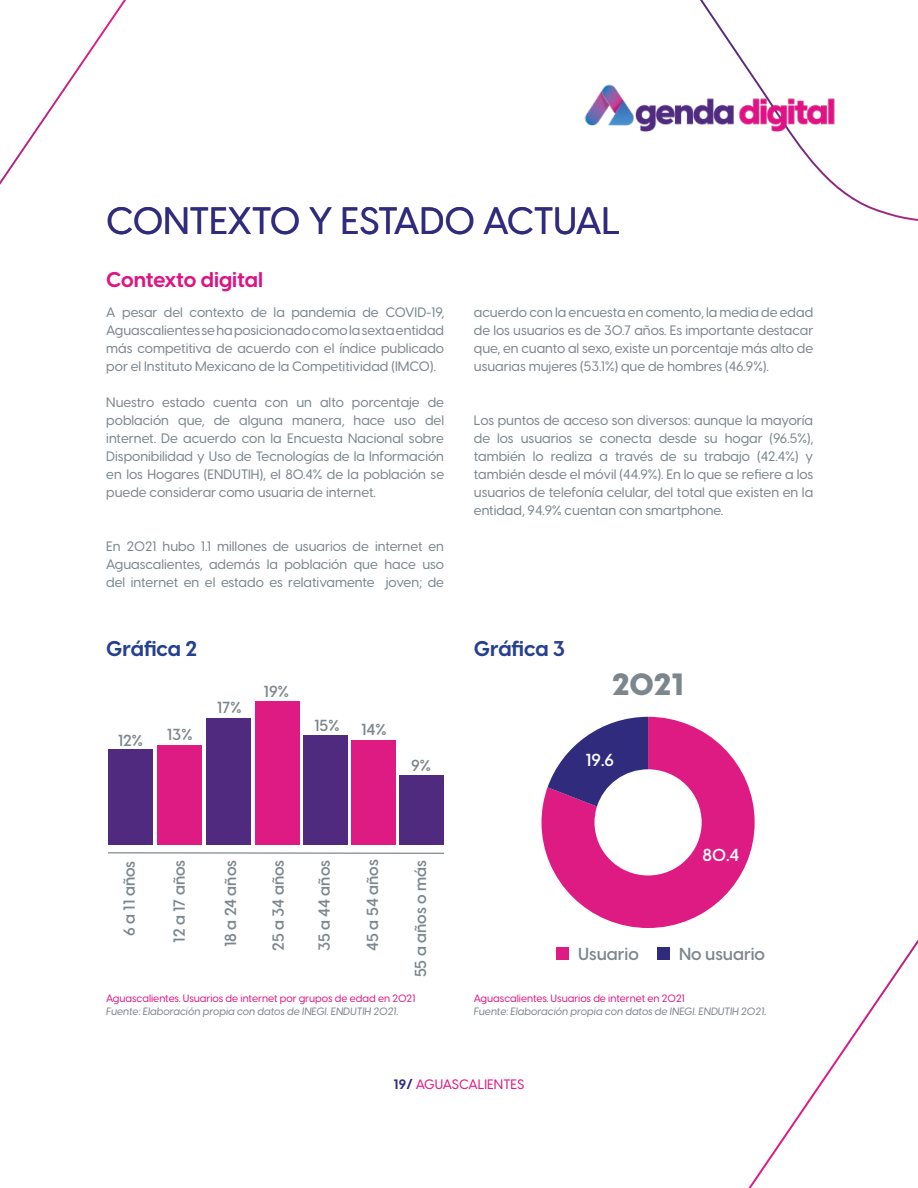
<style>
.page{position:relative;width:918px;height:1188px;background:#fff}
.page>*{position:absolute;margin:0;border:0;box-sizing:border-box;transform-origin:0 0}
.t1{font:500 37.5px "Visby CF";letter-spacing:-.005em;color:#312b7e}
.t2{font:800 30.3px "Visby CF";color:#7c878d}
.t3{font:700 21px "Visby CF";letter-spacing:-.005em;color:#25408f}
.t4{font:700 21px "Visby CF";letter-spacing:-.005em;color:#de1483}
.t5{font:600 17.1px "Visby CF";color:#7c878d}
.t6{font:600 17.1px "Visby CF";color:#fff}
.t7{font:600 15.75px "Visby CF";color:#7c878d}
.t8{font:500 13.5px/18px "Visby CF";color:#7c878d;text-align:justify}
.t9{font:500 13.5px "Visby CF";color:#de1b83}
.t10{font:italic 500 10.5px "Visby CF";color:#7c878d}
.t11{font:500 10.5px "Visby CF";color:#de1b83}
.s1{font-weight:700;color:#312b7e}
</style>
<div class="page">
<svg style="left:748px;top:939px;width:170px;height:249px"></svg>
<svg style="left:700px;top:0;width:218px;height:221px"></svg>
<svg style="left:0;top:0;width:126px;height:185px"></svg>
<img style="left:584px;top:57px;width:260px;height:89px">
<div style="left:108px;top:750px;width:44px;height:95px;background:#502a7e"></div>
<div style="left:157px;top:746px;width:45px;height:99px;background:#de1b83"></div>
<div style="left:206px;top:719px;width:45px;height:126px;background:#502a7e"></div>
<div style="left:255px;top:702px;width:45px;height:143px;background:#de1b83"></div>
<div style="left:303px;top:735px;width:45px;height:110px;background:#502a7e"></div>
<div style="left:351px;top:740px;width:45px;height:105px;background:#de1b83"></div>
<div style="left:400px;top:775px;width:44px;height:70px;background:#502a7e"></div>
<svg style="left:108px;top:852px;width:336px;height:2px"></svg>
<svg style="left:542px;top:717px;width:213px;height:211px;fill:#de1b83"></svg>
<svg style="left:548px;top:717px;width:100px;height:90px"></svg>
<div style="left:556px;top:947px;width:13px;height:13px;background:#de1b83"></div>
<div style="left:657px;top:947px;width:13px;height:13px;background:#312b7e"></div>
<h1 class="t1" style="left:106px;top:193px;width:516px">CONTEXTO Y ESTADO ACTUAL</h1>
<h3 class="t4" style="left:106px;top:263px;width:158px">Contexto digital</h3>
<p class="t8" style="left:106px;top:303px;width:339px">A pesar del contexto de la pandemia de COVID-19, Aguascalientes se ha posicionado como la sexta entidad más competitiva de acuerdo con el índice publicado por el Instituto Mexicano de la Competitividad (IMCO).</p>
<p class="t8" style="left:106px;top:393px;width:339px">Nuestro estado cuenta con un alto porcentaje de población que, de alguna manera, hace uso del internet. De acuerdo con la Encuesta Nacional sobre Disponibilidad y Uso de Tecnologías de la Información en los Hogares (ENDUTIH), el 80.4% de la población se puede considerar como usuaria de internet.</p>
<p class="t8" style="left:106px;top:537px;width:339px">En 2021 hubo 1.1 millones de usuarios de internet en Aguascalientes, además la población que hace uso del internet en el estado es relativamente joven; de</p>
<p class="t8" style="left:474px;top:303px;width:341px">acuerdo con la encuesta en comento, la media de edad de los usuarios es de 30.7 años. Es importante destacar que, en cuanto al sexo, existe un porcentaje más alto de usuarias mujeres (53.1%) que de hombres (46.9%).</p>
<p class="t8" style="left:474px;top:411px;width:341px">Los puntos de acceso son diversos: aunque la mayoría de los usuarios se conecta desde su hogar (96.5%), también lo realiza a través de su trabajo (42.4%) y también desde el móvil (44.9%). En lo que se refiere a los usuarios de telefonía celular, del total que existen en la entidad, 94.9% cuentan con smartphone.</p>
<h3 class="t3" style="left:106px;top:632px;width:92px">Gráfica 2</h3>
<h3 class="t3" style="left:474px;top:632px;width:93px">Gráfica 3</h3>
<p class="t7" style="left:118px;top:728px;width:27px">12%</p>
<p class="t7" style="left:167px;top:723px;width:27px">13%</p>
<p class="t7" style="left:217px;top:696px;width:26px">17%</p>
<p class="t7" style="left:264px;top:680px;width:27px">19%</p>
<p class="t7" style="left:314px;top:713px;width:27px">15%</p>
<p class="t7" style="left:361px;top:718px;width:27px">14%</p>
<p class="t7" style="left:411px;top:753px;width:21px">9%</p>
<h2 class="t2" style="left:612px;top:660px;width:73px">2021</h2>
<p class="t6" style="left:585px;top:747px;width:30px">19.6</p>
<p class="t7" style="left:117px;top:936px;width:77px;rotate:-90deg">6 a 11 años</p>
<p class="t7" style="left:167px;top:943px;width:85px;rotate:-90deg">12 a 17 años</p>
<p class="t7" style="left:219px;top:947px;width:89px;rotate:-90deg">18 a 24 años</p>
<p class="t7" style="left:266px;top:951px;width:92px;rotate:-90deg">25 a 34 años</p>
<p class="t7" style="left:312px;top:951px;width:93px;rotate:-90deg">35 a 44 años</p>
<p class="t7" style="left:361px;top:951px;width:93px;rotate:-90deg">45 a 54 años</p>
<p class="t7" style="left:409px;top:977px;width:119px;rotate:-90deg">55 a años o más</p>
<p class="t6" style="left:703px;top:842px;width:38px">80.4</p>
<p class="t5" style="left:578px;top:941px;width:62px">Usuario</p>
<p class="t5" style="left:679px;top:941px;width:88px">No usuario</p>
<p class="t11" style="left:106px;top:990px;width:311px">Aguascalientes. Usuarios de internet por grupos de edad en 2021</p>
<p class="t10" style="left:106px;top:1004px;width:294px">Fuente: Elaboración propia con datos de INEGI. ENDUTIH 2021.</p>
<p class="t11" style="left:474px;top:990px;width:213px">Aguascalientes. Usuarios de internet en 2021</p>
<p class="t10" style="left:474px;top:1004px;width:294px">Fuente: Elaboración propia con datos de INEGI. ENDUTIH 2021.</p>
<p class="t9" style="left:394px;top:1074px;width:132px"><span class="s1">19/</span> AGUASCALIENTES</p>
</div>
